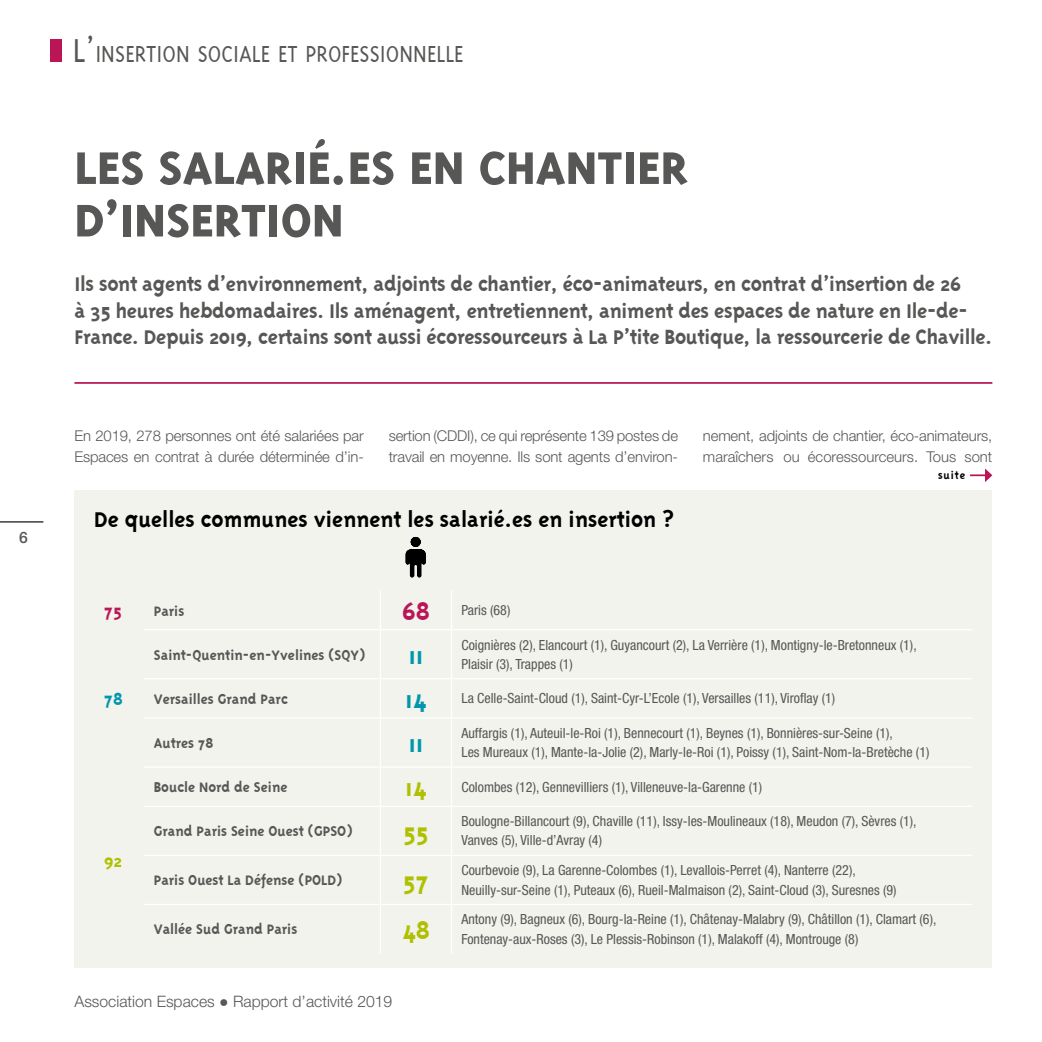
<style>
.page{position:relative;width:1042px;height:1042px;background:#fff}
.page>*{position:absolute;margin:0;border:0;box-sizing:border-box;transform-origin:0 0}
.t1{font:800 52.5px/52.5px "Triplex";color:#575756}
.t2{font:700 28px "Triplex";color:#aec000}
.t3{font:700 28px "Triplex";color:#0096ae}
.t4{font:300 26.95px "Triplex";color:#575756;scale:.9 1}
.t5{font:700 24.5px "Triplex";color:#000}
.t6{font:700 22.75px/26.2px "Triplex";letter-spacing:-.015em;color:#575756}
.t7{font:700 19.25px "Triplex";color:#ba1656}
.t8{font:700 19.25px "Triplex";color:#0096ae}
.t9{font:700 19.25px "Triplex";color:#aec000}
.t10{font:700 15.75px "Triplex";color:#575756}
.t11{font:300 15.75px "Helvetica Neue LT Std";color:#575756}
.t12{font:500 15.75px "Helvetica Neue LT Std";color:#575756}
.t13{font:300 14.88px/21px "Helvetica Neue LT Std";letter-spacing:-.01em;color:#575756}
.t14{font:condensed 14px/19.2px "Helvetica Neue LT Std";color:#575756}
.t15{font:700 12.25px "Triplex";letter-spacing:.07em;color:#000}
.s1{font-size:38.5px}
.s2{font-family:"Triplex";font-weight:700;font-stretch:normal;font-size:28px;color:#ba1656}
.s3{font-family:"Triplex";font-weight:700;font-stretch:normal;font-size:28px;color:#0096ae}
.s4{font-family:"Triplex";font-weight:700;font-stretch:normal;font-size:28px;color:#aec000}
.s5{font-family:"Arial";font-weight:400}
</style>
<div class="page">
<hr style="left:0;top:521px;width:43px;height:2px;background:#575756">
<hr style="left:74px;top:382px;width:918px;height:2px;background:#ba1656">
<div style="left:50px;top:40px;width:12px;height:22px;background:#ba1656"></div>
<div style="left:74px;top:490px;width:918px;height:477px;background:#f1f3ec"></div>
<hr style="left:380px;top:590px;width:1px;height:39px;background:#fff">
<hr style="left:451px;top:590px;width:1px;height:39px;background:#fff">
<hr style="left:144px;top:629px;width:236px;height:1px;background:#fff">
<hr style="left:380px;top:629px;width:71px;height:1px;background:#fff">
<hr style="left:380px;top:630px;width:1px;height:48px;background:#fff">
<hr style="left:451px;top:629px;width:521px;height:1px;background:#fff">
<hr style="left:451px;top:630px;width:1px;height:48px;background:#fff">
<hr style="left:144px;top:678px;width:236px;height:1px;background:#fff">
<hr style="left:380px;top:678px;width:71px;height:1px;background:#fff">
<hr style="left:380px;top:679px;width:1px;height:38px;background:#fff">
<hr style="left:451px;top:678px;width:521px;height:1px;background:#fff">
<hr style="left:451px;top:679px;width:1px;height:38px;background:#fff">
<hr style="left:144px;top:717px;width:236px;height:1px;background:#fff">
<hr style="left:380px;top:717px;width:71px;height:1px;background:#fff">
<hr style="left:380px;top:718px;width:1px;height:48px;background:#fff">
<hr style="left:451px;top:717px;width:521px;height:1px;background:#fff">
<hr style="left:451px;top:718px;width:1px;height:48px;background:#fff">
<hr style="left:144px;top:766px;width:236px;height:2px;background:#fff">
<hr style="left:380px;top:766px;width:71px;height:2px;background:#fff">
<hr style="left:380px;top:768px;width:1px;height:37px;background:#fff">
<hr style="left:451px;top:766px;width:521px;height:2px;background:#fff">
<hr style="left:451px;top:768px;width:1px;height:37px;background:#fff">
<hr style="left:144px;top:805px;width:236px;height:2px;background:#fff">
<hr style="left:380px;top:805px;width:71px;height:2px;background:#fff">
<hr style="left:380px;top:807px;width:1px;height:48px;background:#fff">
<hr style="left:451px;top:805px;width:521px;height:2px;background:#fff">
<hr style="left:451px;top:807px;width:1px;height:48px;background:#fff">
<hr style="left:144px;top:855px;width:236px;height:1px;background:#fff">
<hr style="left:380px;top:855px;width:71px;height:1px;background:#fff">
<hr style="left:380px;top:856px;width:1px;height:48px;background:#fff">
<hr style="left:451px;top:855px;width:521px;height:1px;background:#fff">
<hr style="left:451px;top:856px;width:1px;height:48px;background:#fff">
<hr style="left:144px;top:904px;width:236px;height:1px;background:#fff">
<hr style="left:380px;top:904px;width:71px;height:1px;background:#fff">
<hr style="left:380px;top:905px;width:1px;height:48px;background:#fff">
<hr style="left:451px;top:904px;width:521px;height:1px;background:#fff">
<hr style="left:451px;top:905px;width:1px;height:48px;background:#fff">
<svg style="left:406px;top:537px;width:20px;height:40px"></svg>
<svg style="left:970px;top:468px;width:22px;height:14px"></svg>
<p class="t12" style="left:19px;top:528px;width:10px">6</p>
<h3 class="t4" style="left:73px;top:39px;width:436px"><span class="s1">L’</span>INSERTION SOCIALE ET PROFESSIONNELLE</h3>
<h1 class="t1" style="left:74px;top:141px;width:615px">LES SALARIÉ.ES EN CHANTIER<br>D’INSERTION</h1>
<p class="t6" style="left:74px;top:271px;width:919px">Ils sont agents d’environnement, adjoints de chantier, éco-animateurs, en contrat d’insertion de 26<br>à 35 heures hebdomadaires. Ils aménagent, entretiennent, animent des espaces de nature en Ile-de-<br>France. Depuis 2019, certains sont aussi écoressourceurs à La P’tite Boutique, la ressourcerie de Chaville.</p>
<p class="t13" style="left:74px;top:425px;width:291px">En 2019, 278 personnes ont été salariées par<br>Espaces en contrat à durée déterminée d’in-</p>
<p class="t13" style="left:389px;top:425px;width:291px">sertion (CDDI), ce qui représente 139 postes de travail en moyenne. Ils sont agents d’environ-</p>
<p class="t13" style="left:703px;top:425px;width:291px">nement, adjoints de chantier, éco-animateurs, maraîchers ou écoressourceurs. Tous sont</p>
<p class="t15" style="left:938px;top:468px;width:29px">suite</p>
<h3 class="t5" style="left:94px;top:505px;width:581px">De quelles communes viennent les salarié.es en insertion ?</h3>
<h3 class="t7" style="left:104px;top:600px;width:19px">75</h3>
<p class="t10" style="left:154px;top:602px;width:32px">Paris</p>
<p class="t14" style="left:402px;top:600px;width:110px"><span class="s2">68</span> Paris (68)</p>
<h3 class="t8" style="left:104px;top:688px;width:20px">78</h3>
<h3 class="t9" style="left:104px;top:850px;width:20px">92</h3>
<p class="t10" style="left:154px;top:646px;width:213px">Saint-Quentin-en-Yvelines (SQY)</p>
<h2 class="t3" style="left:408px;top:639px;width:17px">11</h2>
<p class="t14" style="left:461px;top:635px;width:457px">Coignières (2), Elancourt (1), Guyancourt (2), La Verrière (1), Montigny-le-Bretonneux (1),<br>Plaisir (3), Trappes (1)</p>
<p class="t10" style="left:154px;top:690px;width:136px">Versailles Grand Parc</p>
<p class="t14" style="left:405px;top:689px;width:431px"><span class="s3">14</span> La Celle-Saint-Cloud (1), Saint-Cyr-L’Ecole (1), Versailles (11), Viroflay (1)</p>
<p class="t10" style="left:154px;top:734px;width:61px">Autres 78</p>
<h2 class="t3" style="left:408px;top:728px;width:17px">11</h2>
<p class="t14" style="left:461px;top:723px;width:469px">Auffargis (1), Auteuil-le-Roi (1), Bennecourt (1), Beynes (1), Bonnières-sur-Seine (1),<br>Les Mureaux (1), Mante-la-Jolie (2), Marly-le-Roi (1), Poissy (1), Saint-Nom-la-Bretèche (1)</p>
<p class="t10" style="left:154px;top:778px;width:135px">Boucle Nord de Seine</p>
<p class="t14" style="left:405px;top:777px;width:358px"><span class="s4">14</span> Colombes (12), Gennevilliers (1), Villeneuve-la-Garenne (1)</p>
<p class="t10" style="left:154px;top:822px;width:200px">Grand Paris Seine Ouest (GPSO)</p>
<h2 class="t2" style="left:403px;top:816px;width:27px">55</h2>
<p class="t14" style="left:461px;top:811px;width:457px">Boulogne-Billancourt (9), Chaville (11), Issy-les-Moulineaux (18), Meudon (7), Sèvres (1),<br>Vanves (5), Ville-d’Avray (4)</p>
<p class="t10" style="left:154px;top:871px;width:190px">Paris Ouest La Défense (POLD)</p>
<h2 class="t2" style="left:403px;top:865px;width:28px">57</h2>
<p class="t14" style="left:461px;top:860px;width:437px">Courbevoie (9), La Garenne-Colombes (1), Levallois-Perret (4), Nanterre (22),<br>Neuilly-sur-Seine (1), Puteaux (6), Rueil-Malmaison (2), Saint-Cloud (3), Suresnes (9)</p>
<p class="t10" style="left:154px;top:920px;width:145px">Vallée Sud Grand Paris</p>
<h2 class="t2" style="left:402px;top:914px;width:29px">48</h2>
<p class="t14" style="left:461px;top:910px;width:476px">Antony (9), Bagneux (6), Bourg-la-Reine (1), Châtenay-Malabry (9), Châtillon (1), Clamart (6),<br>Fontenay-aux-Roses (3), Le Plessis-Robinson (1), Malakoff (4), Montrouge (8)</p>
<p class="t11" style="left:74px;top:992px;width:319px">Association Espaces <span class="s5">●</span> Rapport d’activité 2019</p>
</div>
